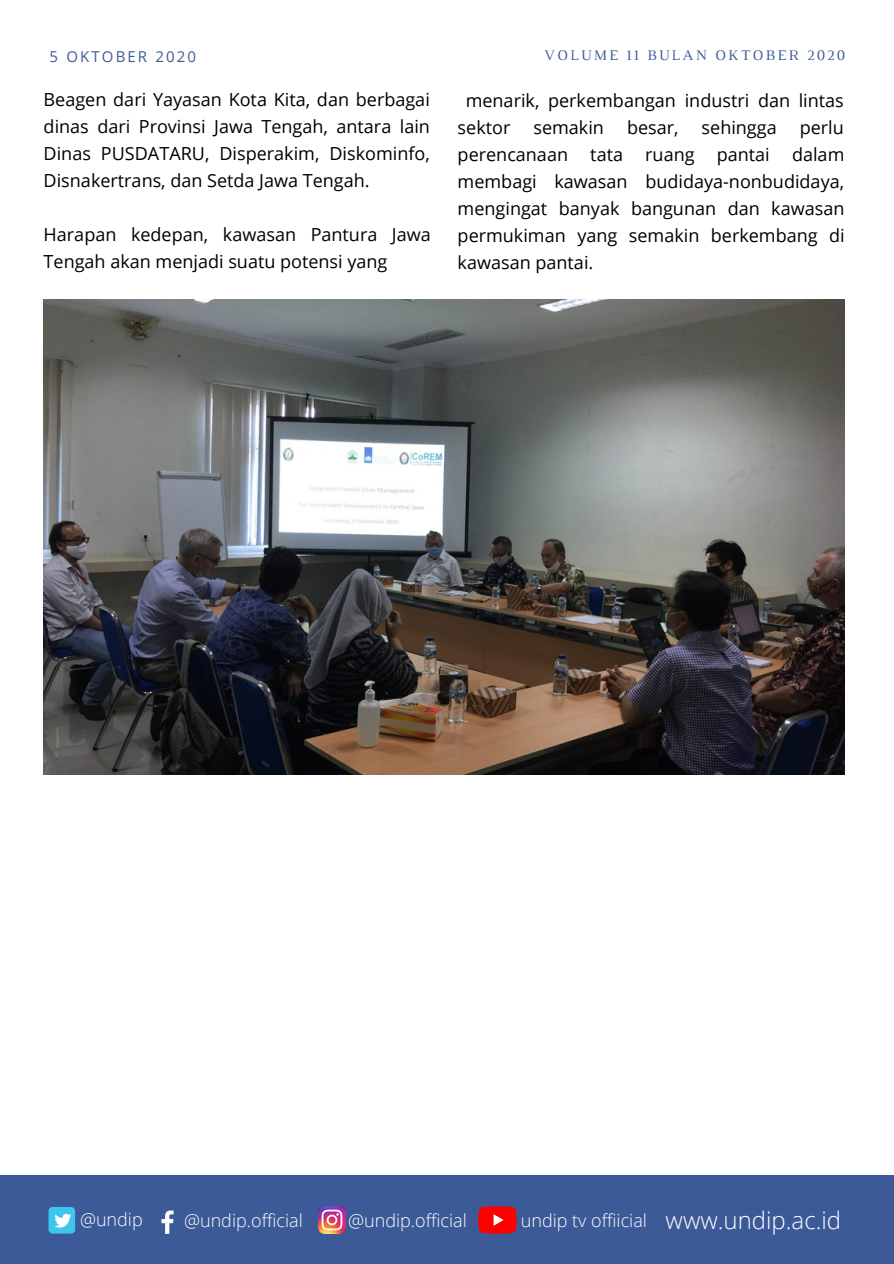
<style>
.page{position:relative;width:894px;height:1264px;background:#fff}
.page>*{position:absolute;margin:0;border:0;box-sizing:border-box;transform-origin:0 0}
.t1{font:300 24px "Open Sans";color:#fff}
.t2{font:18px/27px "Open Sans";color:#000;text-align:justify}
.t3{font:300 18px "Open Sans";color:#fff}
.t4{font:15px "Luthier";letter-spacing:.14em;color:#3d5a98}
.t5{font:15px "Open Sans";letter-spacing:.14em;color:#3d5a98}
</style>
<div class="page">
<div style="left:0;top:1175px;width:893px;height:88px;background:#3d5a98"></div>
<div style="left:48px;top:1206px;width:27px;height:27px;background:#3fc6ee;border-radius:4px"></div>
<svg style="left:54px;top:1213px;width:17px;height:14px"></svg>
<svg style="left:161px;top:1210px;width:12px;height:23px"></svg>
<svg style="left:478px;top:1206px;width:38px;height:27px"></svg>
<img style="left:318px;top:1206px;width:27px;height:27px">
<img style="left:44px;top:299px;width:800px;height:475px">
<p class="t5" style="left:50px;top:46px;width:148px">5 OKTOBER 2020</p>
<p class="t4" style="left:544px;top:49px;width:302px">VOLUME 11 BULAN OKTOBER 2020</p>
<p class="t2" style="left:44px;top:86px;width:388px">Beagen dari Yayasan Kota Kita, dan berbagai dinas dari Provinsi Jawa Tengah, antara lain Dinas PUSDATARU, Disperakim, Diskominfo, Disnakertrans, dan Setda Jawa Tengah.</p>
<p class="t2" style="left:44px;top:221px;width:388px">Harapan kedepan, kawasan Pantura Jawa<br>Tengah akan menjadi suatu potensi yang</p>
<p class="t2" style="left:457px;top:86px;width:387px;text-indent:8px">menarik, perkembangan industri dan lintas sektor</p>
<p class="t2" style="left:457px;top:113px;width:388px;text-indent:342px">perlu perencanaan tata ruang pantai dalam membagi kawasan budidaya-nonbudidaya, mengingat banyak bangunan dan kawasan permukiman yang semakin berkembang di kawasan pantai.</p>
<p class="t2" style="left:533px;top:113px;width:72px">semakin</p>
<p class="t2" style="left:627px;top:113px;width:53px">besar,</p>
<p class="t2" style="left:701px;top:113px;width:77px">sehingga</p>
<p class="t3" style="left:80px;top:1207px;width:64px">@undip</p>
<p class="t3" style="left:184px;top:1207px;width:120px">@undip.official</p>
<p class="t3" style="left:348px;top:1207px;width:120px">@undip.official</p>
<p class="t3" style="left:520px;top:1207px;width:128px">undip tv offiicial</p>
<h1 class="t1" style="left:665px;top:1203px;width:177px">www.undip.ac.id</h1>
</div>
